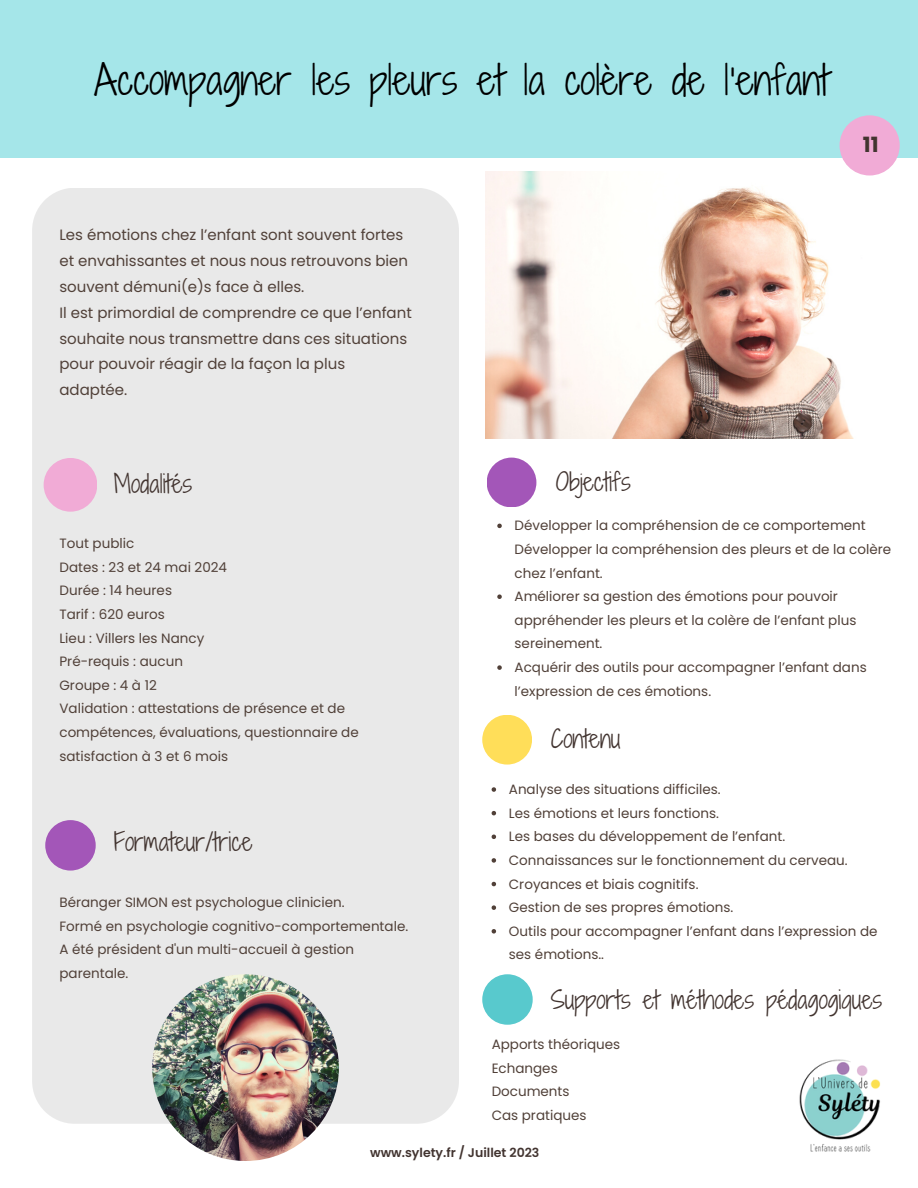
<style>
.page{position:relative;width:918px;height:1188px;background:#fff}
.page>*{position:absolute;margin:0;border:0;box-sizing:border-box;transform-origin:0 0}
.t1{font:39px "Shadows Into Light Two";color:#000}
.t2{font:24px "Shadows Into Light Two";color:#423430}
.t3{font:700 21px "Poppins";color:#423430}
.t4{font:15px/25.8px "Poppins";color:#504038}
.t5{font:13.5px/23.7px "Poppins";color:#504038}
.t6{font:600 12.6px "Poppins";color:#423430}
</style>
<div class="page">
<img style="left:486px;top:171px;width:375px;height:267px">
<div style="left:487px;top:458px;width:49px;height:49px;background:#a356b8;border-radius:50%"></div>
<img style="left:783px;top:1048px;width:113px;height:113px;border-radius:50%">
<div style="left:32px;top:188px;width:427px;height:936px;background:#e9e9e9"></div>
<div style="left:44px;top:458px;width:53px;height:54px;background:#f1abd6;border-radius:50%"></div>
<div style="left:0;top:0;width:918px;height:158px;background:#a5e6e9"></div>
<div style="left:840px;top:115px;width:60px;height:61px;background:#f1abd6;border-radius:50%"></div>
<svg style="left:497px;top:524px;width:5px;height:4px"></svg>
<svg style="left:497px;top:594px;width:5px;height:5px"></svg>
<svg style="left:497px;top:665px;width:5px;height:5px"></svg>
<div style="left:482px;top:974px;width:51px;height:51px;background:#58c9cd;border-radius:50%"></div>
<div style="left:45px;top:820px;width:51px;height:51px;background:#a356b8;border-radius:50%"></div>
<div style="left:482px;top:715px;width:50px;height:50px;background:#ffde59;border-radius:50%"></div>
<img style="left:152px;top:974px;width:187px;height:187px;border-radius:50%">
<svg style="left:492px;top:787px;width:4px;height:5px"></svg>
<svg style="left:492px;top:811px;width:4px;height:4px"></svg>
<svg style="left:492px;top:835px;width:4px;height:4px"></svg>
<svg style="left:492px;top:858px;width:4px;height:5px"></svg>
<svg style="left:492px;top:882px;width:4px;height:4px"></svg>
<svg style="left:492px;top:905px;width:4px;height:5px"></svg>
<svg style="left:492px;top:929px;width:4px;height:5px"></svg>
<p class="t1" style="left:94px;top:52px;width:736px">Accompagner les pleurs et la colère de l’enfant</p>
<p class="t4" style="left:59px;top:222px;width:350px">Les émotions chez l’enfant sont souvent fortes et envahissantes et nous nous retrouvons bien souvent démuni(e)s face à elles.</p>
<p class="t4" style="left:59px;top:300px;width:354px">Il est primordial de comprendre ce que l’enfant souhaite nous transmettre dans ces situations pour pouvoir réagir de la façon la plus adaptée.</p>
<p class="t2" style="left:114px;top:466px;width:80px">Modalités</p>
<p class="t2" style="left:556px;top:464px;width:76px">Objectifs</p>
<p class="t3" style="left:863px;top:130px;width:17px">11</p>
<p class="t5" style="left:59px;top:532px;width:76px">Tout public</p>
<p class="t5" style="left:59px;top:555px;width:169px">Dates : 23 et 24 mai 2024</p>
<p class="t5" style="left:59px;top:579px;width:114px">Durée : 14 heures</p>
<p class="t5" style="left:59px;top:602px;width:107px">Tarif : 620 euros</p>
<p class="t5" style="left:59px;top:626px;width:146px">Lieu : Villers les Nancy</p>
<p class="t5" style="left:59px;top:650px;width:125px">Pré-requis : aucun</p>
<p class="t5" style="left:59px;top:673px;width:99px">Groupe : 4 à 12</p>
<p class="t5" style="left:59px;top:697px;width:301px">Validation : attestations de présence et de compétences, évaluations, questionnaire de satisfaction à 3 et 6 mois</p>
<p class="t2" style="left:114px;top:824px;width:140px">Formateur/trice</p>
<p class="t5" style="left:59px;top:890px;width:287px">Béranger SIMON est psychologue clinicien.</p>
<p class="t5" style="left:59px;top:914px;width:350px">Formé en psychologie cognitivo-comportementale.</p>
<p class="t5" style="left:59px;top:938px;width:296px">A été président d'un multi-accueil à gestion parentale.</p>
<p class="t5" style="left:515px;top:514px;width:378px">Développer la compréhension de ce comportement<br>Développer la compréhension des pleurs et de la colère chez l’enfant.</p>
<p class="t5" style="left:515px;top:585px;width:343px">Améliorer sa gestion des émotions pour pouvoir appréhender les pleurs et la colère de l’enfant plus sereinement.</p>
<p class="t5" style="left:515px;top:656px;width:354px">Acquérir des outils pour accompagner l’enfant dans l’expression de ces émotions.</p>
<p class="t2" style="left:551px;top:721px;width:71px">Contenu</p>
<p class="t5" style="left:509px;top:777px;width:213px">Analyse des situations difficiles.</p>
<p class="t5" style="left:509px;top:801px;width:212px">Les émotions et leurs fonctions.</p>
<p class="t5" style="left:509px;top:825px;width:278px">Les bases du développement de l’enfant.</p>
<p class="t5" style="left:509px;top:848px;width:340px">Connaissances sur le fonctionnement du cerveau.</p>
<p class="t5" style="left:509px;top:872px;width:191px">Croyances et biais cognitifs.</p>
<p class="t5" style="left:509px;top:896px;width:226px">Gestion de ses propres émotions.</p>
<p class="t5" style="left:509px;top:919px;width:370px">Outils pour accompagner l’enfant dans l’expression de ses émotions..</p>
<p class="t2" style="left:551px;top:982px;width:333px">Supports et méthodes pédagogiques</p>
<p class="t5" style="left:492px;top:1033px;width:130px">Apports théoriques</p>
<p class="t5" style="left:492px;top:1056px;width:68px">Echanges</p>
<p class="t5" style="left:492px;top:1080px;width:79px">Documents</p>
<p class="t5" style="left:492px;top:1103px;width:96px">Cas pratiques</p>
<p class="t6" style="left:370px;top:1144px;width:171px">www.sylety.fr / Juillet 2023</p>
</div>
